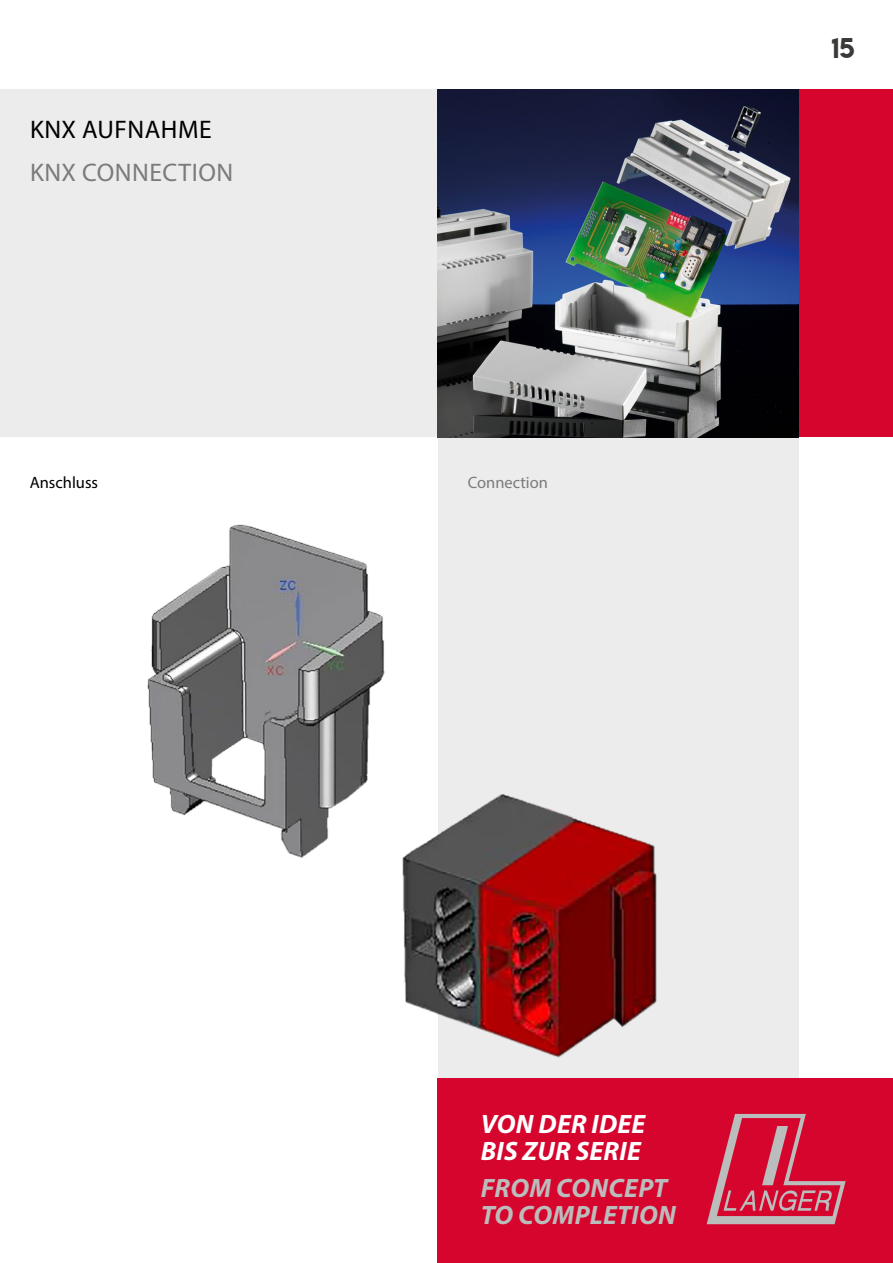
<style>
.page{position:relative;width:893px;height:1263px;background:#fff}
.page>*{position:absolute;margin:0;border:0;box-sizing:border-box;transform-origin:0 0}
.t1{font:italic 700 26.7px/26.7px "Myriad Pro";letter-spacing:.01em;color:#bbbcbc}
.t2{font:italic 700 26.7px/26.7px "Myriad Pro";letter-spacing:.01em;color:#fff}
.t3{font:25.5px "Myriad Pro";letter-spacing:.02em;color:#7a7b7a}
.t4{font:25.5px "Myriad Pro";letter-spacing:.02em;color:#000}
.t5{font:25.35px "Lemon Milk";color:#3a3a39}
.t6{font:16.5px "Myriad Pro";color:#7a7b7a}
.t7{font:16.5px "Myriad Pro";color:#000}
</style>
<div class="page">
<div style="left:438px;top:437px;width:361px;height:826px;background:#ececec"></div>
<div style="left:0;top:89px;width:439px;height:348px;background:#ececec"></div>
<div style="left:797px;top:89px;width:96px;height:348px;background:#d5052e"></div>
<div style="left:438px;top:1078px;width:455px;height:185px;background:#d5052e"></div>
<svg style="left:707px;top:1114px;width:139px;height:110px"></svg>
<img style="left:402px;top:794px;width:255px;height:264px">
<img style="left:147px;top:524px;width:272px;height:350px">
<img style="left:438px;top:89px;width:361px;height:348px">
<p class="t4" style="left:30px;top:114px;width:183px">KNX AUFNAHME</p>
<p class="t3" style="left:30px;top:157px;width:205px">KNX CONNECTION</p>
<p class="t7" style="left:30px;top:472px;width:70px">Anschluss</p>
<p class="t6" style="left:468px;top:472px;width:82px">Connection</p>
<p class="t5" style="left:831px;top:30px;width:25px">15</p>
<p class="t2" style="left:481px;top:1110px;width:166px">VON DER IDEE<br>BIS ZUR SERIE</p>
<p class="t1" style="left:481px;top:1174px;width:197px">FROM CONCEPT<br>TO COMPLETION</p>
</div>
